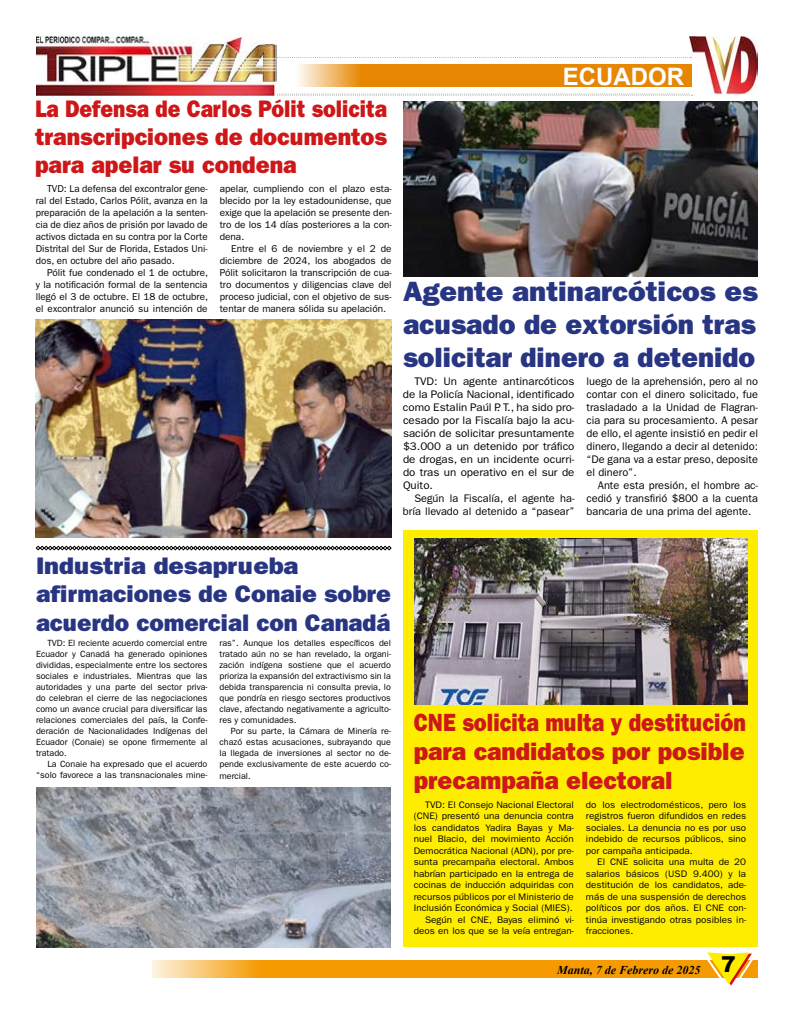
<style>
.page{position:relative;width:794px;height:1021px;background:#fff}
.page>*{position:absolute;margin:0;border:0;box-sizing:border-box;transform-origin:0 0}
.t1{font:28px/33px "ITC Franklin Gothic Std Hvy";color:#283583;text-align:justify;scale:1.05 1}
.t2{font:25px/29px "ITC Franklin Gothic Std Hvy";color:#cd1719;text-align:justify;scale:.86 1}
.t3{font:24px/28px "ITC Franklin Gothic Std Hvy";color:#cd1719;text-align:justify;scale:.88 1}
.t4{font:24px/28px "ITC Franklin Gothic Std Hvy";color:#283583;scale:1.07 1}
.t5{font:700 24px "Arial";color:#fff}
.t6{font:italic 700 12px "Times New Roman";color:#000}
.t7{font:11px/13px "ITC Franklin Gothic Std";color:#000;text-align:justify}
.t8{font:11px/13px "ITC Franklin Gothic Std";color:#000;text-align:justify;scale:1.05 1}
.t9{font:10px/12px "ITC Franklin Gothic Std";color:#000;text-align:justify}
.t10{font:9.5px/11.5px "ITC Franklin Gothic Std";color:#000;text-align:justify;scale:1.04 1}
.t11{font:9px/11px "ITC Franklin Gothic Std";color:#000;text-align:justify}
.s1{font-family:"Arial";font-weight:900;font-style:normal;font-size:22px}
</style>
<div class="page">
<svg style="left:152px;top:960px;width:606px;height:17px;fill:#f59a00"></svg>
<svg style="left:702px;top:952px;width:55px;height:33px"></svg>
<img style="left:690px;top:36px;width:68px;height:59px">
<svg style="left:277px;top:93px;width:462px;height:3px"></svg>
<svg style="left:276px;top:65px;width:416px;height:22px;fill:#e78600"></svg>
<svg style="left:276px;top:57px;width:415px;height:1px"></svg>
<img style="left:36px;top:36px;width:240px;height:60px">
<img style="left:36px;top:319px;width:355px;height:218px">
<img style="left:403px;top:101px;width:355px;height:175px">
<img style="left:37px;top:787px;width:354px;height:160px">
<svg style="left:36px;top:546px;width:355px;height:4px"></svg>
<div style="left:403px;top:530px;width:355px;height:417px;background:#ffed00"></div>
<img style="left:414px;top:538px;width:333px;height:166px">
<h3 class="t3" style="left:35px;top:95px;width:401px">La Defensa de Carlos Pólit solicita transcripciones de documentos para apelar su condena</h3>
<p class="t9" style="left:36px;top:183px;width:173px;text-indent:11px">TVD: La defensa del excontralor gene&shy;ral del Estado, Carlos Pólit, avanza en la preparación de la apelación a la senten&shy;cia de diez años de prisión por lavado de activos dictada en su contra por la Corte Distrital del Sur de Florida, Estados Uni&shy;dos, en octubre del año pasado.</p>
<p class="t9" style="left:36px;top:267px;width:174px;text-indent:11px">Pólit fue condenado el 1 de octubre, y la notificación formal de la sentencia llegó el 3 de octubre. El 18 de octubre, el excontralor anunció su intención de</p>
<p class="t9" style="left:220px;top:183px;width:173px">apelar, cumpliendo con el plazo esta&shy;blecido por la ley estadounidense, que exige que la apelación se presente den&shy;tro de los 14 días posteriores a la con&shy;dena.</p>
<p class="t9" style="left:220px;top:243px;width:173px;text-indent:11px">Entre el 6 de noviembre y el 2 de diciembre de 2024, los abogados de Pólit solicitaron la transcripción de cua&shy;tro documentos y diligencias clave del proceso judicial, con el objetivo de sus&shy;tentar de manera sólida su apelación.</p>
<h3 class="t5" style="left:563px;top:59px;width:123px">ECUADOR</h3>
<h1 class="t1" style="left:403px;top:275px;width:339px">Agente antinarcóticos es acusado de extorsión tras solicitar dinero a detenido</h1>
<p class="t8" style="left:403px;top:374px;width:165px;text-indent:11px">TVD: Un agente antinarcóticos de la Policía Nacional, identificado como Estalin Paúl P. T., ha sido pro&shy;cesado por la Fiscalía bajo la acu&shy;sación de solicitar presuntamente $3.000 a un detenido por tráfico de drogas, en un incidente ocurri&shy;do tras un operativo en el sur de Quito.</p>
<p class="t7" style="left:403px;top:491px;width:173px;text-align:right">Según la Fiscalía, el agente ha&shy;bría llevado al detenido a “pasear”</p>
<p class="t7" style="left:586px;top:374px;width:173px">luego de la aprehensión, pero al no contar con el dinero solicitado, fue trasladado a la Unidad de Flagran&shy;cia para su procesamiento. A pesar de ello, el agente insistió en pedir el dinero, llegando a decir al detenido: “De gana va a estar preso, deposite el dinero”.</p>
<p class="t7" style="left:586px;top:478px;width:173px;text-indent:11px">Ante esta presión, el hombre ac&shy;cedió y transfirió $800 a la cuenta bancaria de una prima del agente.</p>
<h3 class="t4" style="left:36px;top:552px;width:333px">Industria desaprueba afirmaciones de Conaie sobre acuerdo comercial con Canadá</h3>
<p class="t11" style="left:36px;top:638px;width:173px;text-indent:11px">TVD: El reciente acuerdo comercial entre Ecuador y Canadá ha generado opiniones divididas, especialmente entre los sectores sociales e industriales. Mientras que las autoridades y una parte del sector priva&shy;do celebran el cierre de las negociaciones como un avance crucial para diversificar las relaciones comerciales del país, la Confe&shy;deración de Nacionalidades Indígenas del Ecuador (Conaie) se opone firmemente al tratado.</p>
<p class="t11" style="left:36px;top:759px;width:173px;text-align:right">La Conaie ha expresado que el acuerdo “solo favorece a las transnacionales mine-</p>
<p class="t11" style="left:219px;top:638px;width:173px">ras”. Aunque los detalles específicos del tratado aún no se han revelado, la organi&shy;zación indígena sostiene que el acuerdo prioriza la expansión del extractivismo sin la debida transparencia ni consulta previa, lo que pondría en riesgo sectores productivos clave, afectando negativamente a agriculto&shy;res y comunidades.</p>
<p class="t11" style="left:219px;top:726px;width:173px;text-indent:11px">Por su parte, la Cámara de Minería re&shy;chazó estas acusaciones, subrayando que la llegada de inversiones al sector no de&shy;pende exclusivamente de este acuerdo co-</p>
<p class="t11" style="left:219px;top:771px;width:33px">mercial.</p>
<h2 class="t2" style="left:414px;top:708px;width:388px">CNE solicita multa y destitución para candidatos por posible precampaña electoral</h2>
<p class="t10" style="left:414px;top:798px;width:156px;text-align:right">TVD: El Consejo Nacional Electoral (CNE) presentó una denuncia contra los candidatos Yadira Bayas y Ma&shy;nuel Blacio, del movimiento Acción Democrática Nacional (ADN), por pre&shy;sunta precampaña electoral. Ambos habrían participado en la entrega de cocinas de inducción adquiridas con recursos públicos por el Ministerio de Inclusión Económica y Social (MIES).<br>Según el CNE, Bayas eliminó vi&shy;deos en los que se la veía entregan-</p>
<p class="t10" style="left:586px;top:798px;width:155px">do los electrodomésticos, pero los registros fueron difundidos en redes sociales. La denuncia no es por uso indebido de recursos públicos, sino por campaña anticipada.</p>
<p class="t10" style="left:586px;top:856px;width:155px;text-indent:11px">El CNE solicita una multa de 20 salarios básicos (USD 9.400) y la destitución de los candidatos, ade&shy;más de una suspensión de derechos políticos por dos años. El CNE con&shy;tinúa investigando otras posibles in&shy;fracciones.</p>
<h3 class="t6" style="left:557px;top:961px;width:180px">Manta, 7 de Febrero de 2025 <span class="s1">7</span></h3>
</div>
